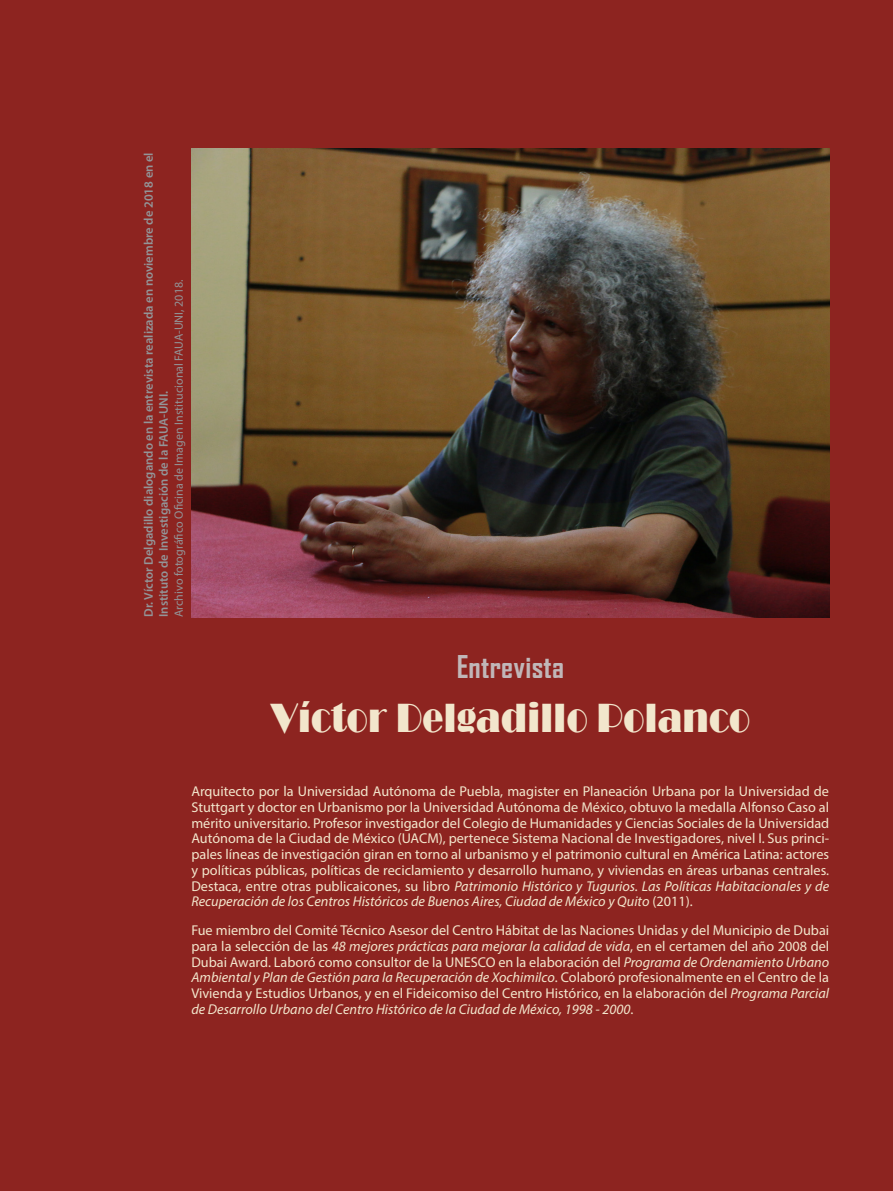
<style>
.page{position:relative;width:893px;height:1191px;background:#8d2420}
.page>*{position:absolute;margin:0;border:0;box-sizing:border-box;transform-origin:0 0}
.Titulos_negros{font:42px "Broadway";letter-spacing:.01em;color:#f2e6cc;scale:.83 1}
.t1{font:700 30px "Agency FB";letter-spacing:.01em;color:#c7c8ca}
.Texto{font:14.25px/15.8px "Myriad Pro";color:#f2e6cc;text-align:justify}
.Leyenda_de_figura{font:600 12.6px/15px "Myriad Pro";color:#939598}
.Leyenda_de_figura-2{font:12px "Myriad Pro";color:#939598}
.s1{font-style:italic}
</style>
<div class="page">
<img style="left:191px;top:149px;width:638px;height:468px">
<p class="Leyenda_de_figura" style="left:141px;top:617px;width:466px;rotate:-90deg">Dr. Víctor Delgadillo dialogando en la entrevista realizada en noviembre de 2018 en el<br>Instituto de Investigación de la FAUA-UNI.</p>
<p class="Leyenda_de_figura-2" style="left:171px;top:617px;width:339px;rotate:-90deg">Archivo fotográfico Oficina de Imagen Institucional FAUA-UNI, 2018.</p>
<h2 class="t1" style="left:456px;top:648px;width:109px">Entrevista</h2>
<p class="Titulos_negros" style="left:270px;top:693px;width:579px">Víctor Delgadillo Polanco</p>
<p class="Texto" style="left:191px;top:783px;width:639px">Arquitecto por la Universidad Autónoma de Puebla, magister en Planeación Urbana por la Universidad de Stuttgart y doctor en Urbanismo por la Universidad Autónoma de México, obtuvo la medalla Alfonso Caso al mérito universitario. Profesor investigador del Colegio de Humanidades y Ciencias Sociales de la Universidad Autónoma de la Ciudad de México (UACM), pertenece Sistema Nacional de Investigadores, nivel I. Sus princi&shy;pales líneas de investigación giran en torno al urbanismo y el patrimonio cultural en América Latina: actores y políticas públicas, políticas de reciclamiento y desarrollo humano, y viviendas en áreas urbanas centrales.<br>Destaca, entre otras publicaicones, su libro <span class="s1">Patrimonio Histórico y Tugurios. Las Políticas Habitacionales y de Recuperación de los Centros Históricos de Buenos Aires, Ciudad de México y Quito</span> (2011).</p>
<p class="Texto" style="left:191px;top:922px;width:639px">Fue miembro del Comité Técnico Asesor del Centro Hábitat de las Naciones Unidas y del Municipio de Dubai para la selección de las <span class="s1">48 mejores prácticas para mejorar la calidad de vida</span>, en el certamen del año 2008 del Dubai Award. Laboró como consultor de la UNESCO en la elaboración del <span class="s1">Programa de Ordenamiento Urbano Ambiental y Plan de Gestión para la Recuperación de Xochimilco</span>. Colaboró profesionalmente en el Centro de la Vivienda y Estudios Urbanos, y en el Fideicomiso del Centro Histórico, en la elaboración del <span class="s1">Programa Parcial de Desarrollo Urbano del Centro Histórico de la Ciudad de México, 1998 - 2000</span>.</p>
</div>
